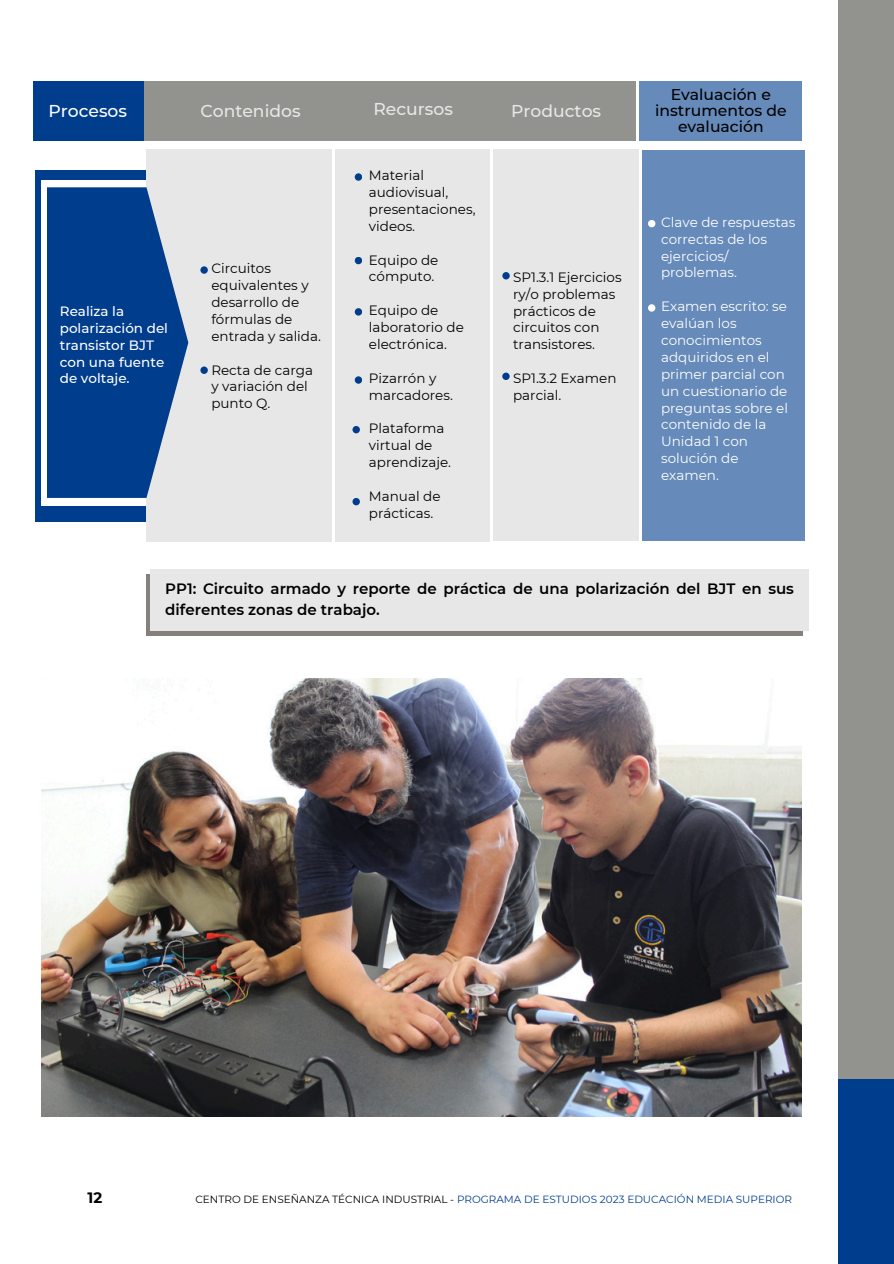
<style>
.page{position:relative;width:894px;height:1264px;background:#fff}
.page>*{position:absolute;margin:0;border:0;box-sizing:border-box;transform-origin:0 0}
.t1{font:500 17.1px "Montserrat";color:#e8e7e7}
.t2{font:500 17.1px "Montserrat";color:#fff}
.t3{font:500 15.6px/15.8px "Montserrat";color:#000;text-align:center}
.t4{font:600 15px/20.2px "Montserrat";color:#000}
.t5{font:700 15px "Montserrat";color:#000}
.t6{font:13.5px/16.8px "Montserrat";color:#000}
.t7{font:13.5px/16.8px "Montserrat";color:#fff}
.t8{font:500 13.5px/16.8px "Montserrat";color:#fff}
.t9{font:10.5px "Montserrat";color:#013d8d}
.s1{color:#000}
</style>
<div class="page">
<div style="left:838px;top:0;width:55px;height:1092px;background:#92928e"></div>
<div style="left:838px;top:1078px;width:55px;height:185px;background:#013d8d"></div>
<div style="left:36px;top:170px;width:110px;height:351px;background:#013d8d"></div>
<div style="left:42px;top:180px;width:581px;height:325px;background:#fff"></div>
<div style="left:146px;top:149px;width:185px;height:392px;background:#e8e7e7"></div>
<div style="left:335px;top:149px;width:154px;height:392px;background:#e8e7e7"></div>
<div style="left:493px;top:150px;width:145px;height:391px;background:#e8e7e7"></div>
<svg style="left:47px;top:187px;width:141px;height:311px;background:#23569a"></svg>
<div style="left:502px;top:272px;width:7px;height:7px;background:#013d8d;border-radius:50%"></div>
<div style="left:641px;top:150px;width:163px;height:391px;background:#668aba"></div>
<div style="left:647px;top:220px;width:8px;height:7px;background:#fff;border-radius:50%"></div>
<div style="left:200px;top:266px;width:8px;height:8px;background:#013d8d;border-radius:50%"></div>
<div style="left:200px;top:366px;width:8px;height:8px;background:#013d8d;border-radius:50%"></div>
<div style="left:354px;top:173px;width:8px;height:8px;background:#013d8d;border-radius:50%"></div>
<div style="left:354px;top:257px;width:8px;height:7px;background:#013d8d;border-radius:50%"></div>
<div style="left:354px;top:308px;width:8px;height:7px;background:#013d8d;border-radius:50%"></div>
<div style="left:354px;top:376px;width:8px;height:8px;background:#013d8d;border-radius:50%"></div>
<div style="left:352px;top:426px;width:8px;height:7px;background:#013d8d;border-radius:50%"></div>
<div style="left:352px;top:498px;width:8px;height:7px;background:#013d8d;border-radius:50%"></div>
<svg style="left:647px;top:304px;width:8px;height:8px"></svg>
<svg style="left:146px;top:574px;width:655px;height:62px;background:#94908b"></svg>
<div style="left:150px;top:569px;width:658px;height:61px;background:#e8e7e7"></div>
<img style="left:42px;top:678px;width:759px;height:438px">
<div style="left:502px;top:372px;width:7px;height:8px;background:#013d8d;border-radius:50%"></div>
<div style="left:33px;top:82px;width:603px;height:59px;background:#92928e"></div>
<div style="left:33px;top:82px;width:111px;height:59px;background:#013d8d"></div>
<div style="left:639px;top:82px;width:162px;height:59px;background:#668aba"></div>
<h4 class="t2" style="left:48px;top:101px;width:80px">Procesos</h4>
<h2 class="t1" style="left:200px;top:101px;width:102px">Contenidos</h2>
<p class="t1" style="left:373px;top:98px;width:81px">Recursos</p>
<p class="t1" style="left:511px;top:101px;width:91px">Productos</p>
<h1 class="t8" style="left:60px;top:303px;width:110px">Realiza la polarización del transistor BJT con una fuente de voltaje.</h1>
<h4 class="t6" style="left:211px;top:260px;width:111px">Circuitos equivalentes y desarrollo de fórmulas de entrada y salida.</h4>
<h4 class="t6" style="left:211px;top:361px;width:103px">Recta de carga y variación del punto Q.</h4>
<h4 class="t6" style="left:369px;top:167px;width:108px">Material audiovisual, presentaciones, videos.</h4>
<h4 class="t6" style="left:369px;top:251px;width:71px">Equipo de cómputo.</h4>
<h4 class="t6" style="left:369px;top:302px;width:96px">Equipo de laboratorio de electrónica.</h4>
<h4 class="t6" style="left:369px;top:369px;width:85px">Pizarrón y marcadores.</h4>
<h3 class="t6" style="left:369px;top:420px;width:84px">Plataforma virtual de aprendizaje.</h3>
<h1 class="t6" style="left:369px;top:487px;width:73px">Manual de prácticas.</h1>
<h4 class="t6" style="left:513px;top:268px;width:110px">SP1.3.1 Ejercicios ry/o problemas prácticos de circuitos con transistores.</h4>
<h4 class="t6" style="left:513px;top:370px;width:105px">SP1.3.2 Examen parcial.</h4>
<p class="t3" style="left:655px;top:87px;width:133px">Evaluación e instrumentos de evaluación</p>
<h4 class="t7" style="left:661px;top:213px;width:136px">Clave de respuestas correctas de los ejercicios/ problemas.</h4>
<h4 class="t7" style="left:661px;top:298px;width:128px">Examen escrito: se evalúan los conocimientos adquiridos en el primer parcial con un cuestionario de preguntas sobre el contenido de la<br>Unidad 1 con solución de examen.</h4>
<h4 class="t4" style="left:165px;top:579px;width:630px">PP1: Circuito armado y reporte de práctica de una polarización del BJT en sus diferentes zonas de trabajo.</h4>
<h1 class="t5" style="left:87px;top:1187px;width:16px">12</h1>
<h1 class="t9" style="left:195px;top:1193px;width:598px"><span class="s1">CENTRO DE ENSEÑANZA TÉCNICA INDUSTRIAL -</span> PROGRAMA DE ESTUDIOS 2023 EDUCACIÓN MEDIA SUPERIOR</h1>
</div>
